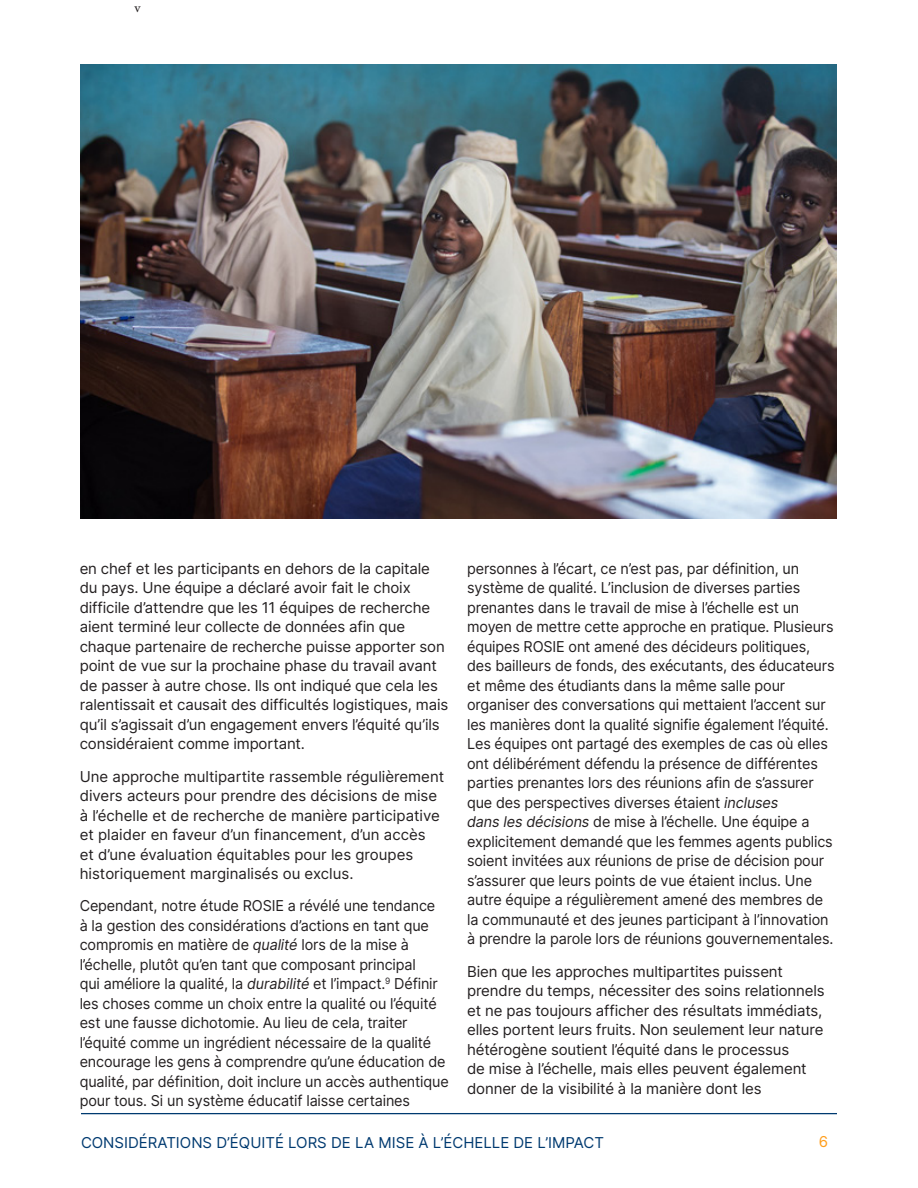
<style>
.page{position:relative;width:918px;height:1188px;background:#fff}
.page>*{position:absolute;margin:0;border:0;box-sizing:border-box;transform-origin:0 0}
.t1{font:18px "Adobe Arabic";color:#231f20}
.Body_Text{font:15px/19.5px "Inter";letter-spacing:-.01em;color:#231f20;scale:.96 1}
.Body_Text-2{font:15px/19.5px "Inter";letter-spacing:-.01em;color:#231f20}
.t2{font:15px "Inter";color:#003a70}
.t3{font:15px "Inter";color:#ff9e1c}
.s1{font-style:italic}
</style>
<div class="page">
<hr style="left:81px;top:1113px;width:756px;height:1px;background:#003a70">
<img style="left:81px;top:65px;width:756px;height:453px">
<p class="t1" style="left:134px;top:-5px;width:8px">v</p>
<p class="Body_Text-2" style="left:80px;top:558px;width:370px">en chef et les participants en dehors de la capitale du pays. Une équipe a déclaré avoir fait le choix difficile d’attendre que les 11 équipes de recherche aient terminé leur collecte de données afin que chaque partenaire de recherche puisse apporter son point de vue sur la prochaine phase du travail avant de passer à autre chose. Ils ont indiqué que cela les ralentissait et causait des difficultés logistiques, mais qu’il s’agissait d’un engagement envers l’équité qu’ils considéraient comme important.</p>
<p class="Body_Text-2" style="left:80px;top:766px;width:366px">Une approche multipartite rassemble régulièrement divers acteurs pour prendre des décisions de mise à l’échelle et de recherche de manière participative et plaider en faveur d’un financement, d’un accès<br>et d’une évaluation équitables pour les groupes historiquement marginalisés ou exclus.</p>
<p class="Body_Text" style="left:80px;top:896px;width:386px">Cependant, notre étude ROSIE a révélé une tendance<br>à la gestion des considérations d’actions en tant que compromis en matière de <span class="s1">qualité</span> lors de la mise à l’échelle, plutôt qu’en tant que composant principal<br>qui améliore la qualité, la <span class="s1">durabilité</span> et l’impact.<sup>9</sup> Définir les choses comme un choix entre la qualité ou l’équité est une fausse dichotomie. Au lieu de cela, traiter l’équité comme un ingrédient nécessaire de la qualité encourage les gens à comprendre qu’une éducation de qualité, par définition, doit inclure un accès authentique pour tous. Si un système éducatif laisse certaines</p>
<p class="Body_Text" style="left:467px;top:558px;width:384px">personnes à l’écart, ce n’est pas, par définition, un système de qualité. L’inclusion de diverses parties prenantes dans le travail de mise à l’échelle est un moyen de mettre cette approche en pratique. Plusieurs équipes ROSIE ont amené des décideurs politiques, des bailleurs de fonds, des exécutants, des éducateurs et même des étudiants dans la même salle pour organiser des conversations qui mettaient l’accent sur les manières dont la qualité signifie également l’équité.<br>Les équipes ont partagé des exemples de cas où elles ont délibérément défendu la présence de différentes parties prenantes lors des réunions afin de s’assurer que des perspectives diverses étaient <span class="s1">incluses<br>dans les décisions</span> de mise à l’échelle. Une équipe a explicitement demandé que les femmes agents publics soient invitées aux réunions de prise de décision pour s’assurer que leurs points de vue étaient inclus. Une autre équipe a régulièrement amené des membres de la communauté et des jeunes participant à l’innovation à prendre la parole lors de réunions gouvernementales.</p>
<p class="Body_Text-2" style="left:467px;top:961px;width:359px">Bien que les approches multipartites puissent prendre du temps, nécessiter des soins relationnels et ne pas toujours afficher des résultats immédiats, elles portent leurs fruits. Non seulement leur nature hétérogène soutient l’équité dans le processus<br>de mise à l’échelle, mais elles peuvent également donner de la visibilité à la manière dont les</p>
<p class="t2" style="left:81px;top:1132px;width:525px">CONSIDÉRATIONS D’ÉQUITÉ LORS DE LA MISE À L’ÉCHELLE DE L’IMPACT</p>
<p class="t3" style="left:819px;top:1130px;width:11px">6</p>
</div>
